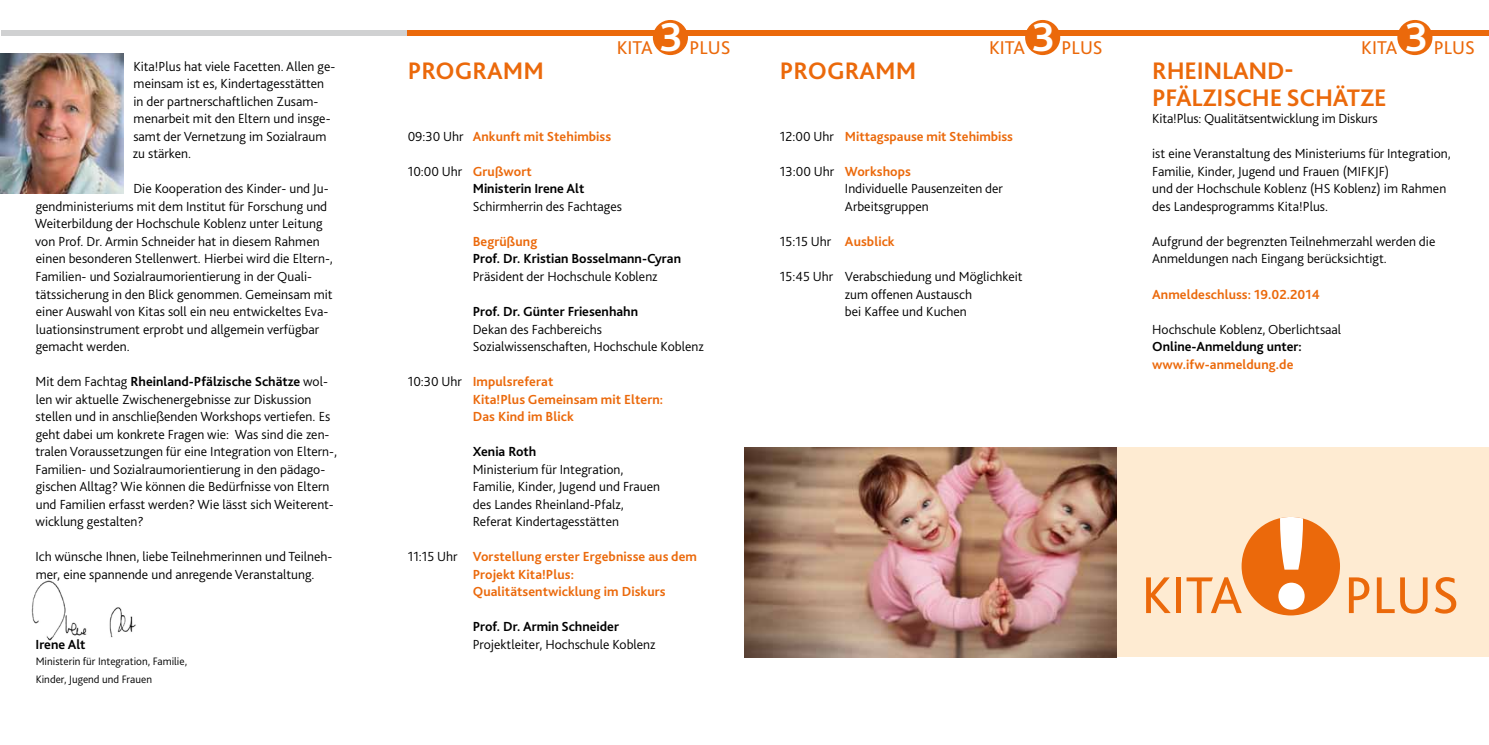
<style>
.page{position:relative;width:1489px;height:745px;background:#fff}
.page>*{position:absolute;margin:0;border:0;box-sizing:border-box;transform-origin:0 0}
.t1{font:54px "Bliss 2";color:#eb690b}
.t2{font:700 25px "Bliss 2";letter-spacing:-.005em;color:#eb690b}
.t3{font:19.38px "Bliss 2";color:#eb690b}
.t4{font:300 13.75px/17.5px "Bliss 2";color:#000}
.t5{font:700 13.75px/17.5px "Bliss 2";letter-spacing:.005em;color:#eb690b}
.t6{font:700 13.75px/17.5px "Bliss 2";color:#000}
.t7{font:300 11.25px/17.5px "Bliss 2";color:#000}
.s1{font-weight:700}
.s2{font-weight:700;font-size:42.25px;color:#fff}
.s3{font-weight:300;color:#000}
.s4{font-weight:300}
.s5{color:#eb690b}
.s6{font-weight:700;color:#eb690b}
</style>
<div class="page">
<div style="left:1116px;top:447px;width:372px;height:210px;background:#feebd2"></div>
<div style="left:1px;top:30px;width:419px;height:5px;background:#d0d1d2"></div>
<img style="left:0;top:53px;width:123px;height:140px">
<img style="left:32px;top:580px;width:104px;height:60px">
<div style="left:407px;top:30px;width:1081px;height:5px;background:#eb690b"></div>
<div style="left:653px;top:20px;width:35px;height:35px;background:#eb690b;border-radius:50%"></div>
<div style="left:1025px;top:20px;width:35px;height:35px;background:#eb690b;border-radius:50%"></div>
<div style="left:1397px;top:20px;width:35px;height:35px;background:#eb690b;border-radius:50%"></div>
<div style="left:1241px;top:516px;width:98px;height:99px;background:#eb690b;border-radius:50%"></div>
<svg style="left:1278px;top:516px;width:26px;height:93px"></svg>
<img style="left:744px;top:447px;width:372px;height:210px">
<p class="t4" style="left:133px;top:57px;width:204px">Kita!Plus hat viele Facetten. Allen ge&shy;meinsam ist es, Kindertagesstätten in der partnerschaftlichen Zusam&shy;menarbeit mit den Eltern und insge&shy;samt der Vernetzung im Sozialraum zu stärken.</p>
<p class="t4" style="left:35px;top:180px;width:299px;text-indent:98px">Die Kooperation des Kinder- und Ju&shy;gendministeriums mit dem Institut für Forschung und Weiterbildung der Hochschule Koblenz unter Leitung von Prof. Dr. Armin Schneider hat in diesem Rahmen einen besonderen Stellenwert. Hierbei wird die Eltern-, Familien- und Sozialraumorientierung in der Quali&shy;tätssicherung in den Blick genommen. Gemeinsam mit einer Auswahl von Kitas soll ein neu entwickeltes Eva&shy;luationsinstrument erprobt und allgemein verfügbar gemacht werden.</p>
<p class="t4" style="left:35px;top:372px;width:303px">Mit dem Fachtag <span class="s1">Rheinland-Pfälzische Schätze</span> wol&shy;len wir aktuelle Zwischenergebnisse zur Diskussion stellen und in anschließenden Workshops vertiefen. Es geht dabei um konkrete Fragen wie: Was sind die zen&shy;tralen Voraussetzungen für eine Integration von Eltern-, Familien- und Sozialraumorientierung in den pädago&shy;gischen Alltag? Wie können die Bedürfnisse von Eltern und Familien erfasst werden? Wie lässt sich Weiterent&shy;wicklung gestalten?</p>
<p class="t4" style="left:36px;top:547px;width:298px">Ich wünsche Ihnen, liebe Teilnehmerinnen und Teilneh&shy;mer, eine spannende und anregende Veranstaltung.</p>
<p class="t6" style="left:36px;top:635px;width:51px">Irene Alt</p>
<p class="t7" style="left:36px;top:652px;width:153px">Ministerin für Integration, Familie,<br>Kinder, Jugend und Frauen</p>
<h3 class="t3" style="left:616px;top:35px;width:115px">KITA <span class="s2">3</span> PLUS</h3>
<h3 class="t3" style="left:988px;top:35px;width:115px">KITA <span class="s2">3</span> PLUS</h3>
<h3 class="t3" style="left:1361px;top:35px;width:115px">KITA <span class="s2">3</span> PLUS</h3>
<h2 class="t2" style="left:1152px;top:56px;width:30px">Rheinland</h2>
<h2 class="t2" style="left:1284px;top:56px;width:11px">-</h2>
<h2 class="t2" style="left:1152px;top:82px;width:14px">pfälzische</h2>
<h2 class="t2" style="left:1286px;top:82px;width:29px">Schätze</h2>
<p class="t4" style="left:1152px;top:109px;width:227px">Kita!Plus: Qualitätsentwicklung im Diskurs</p>
<p class="t4" style="left:1152px;top:144px;width:300px">ist eine Veranstaltung des Ministeriums für Integration, Familie, Kinder, Jugend und Frauen (MIFKJF)<br>und der Hochschule Koblenz (HS Koblenz) im Rahmen des Landesprogramms Kita!Plus.</p>
<p class="t4" style="left:1152px;top:232px;width:285px">Aufgrund der begrenzten Teilnehmerzahl werden die<br>Anmeldungen nach Eingang berücksichtigt.</p>
<p class="t5" style="left:1152px;top:284px;width:169px">Anmeldeschluss: 19.02.2014</p>
<p class="t4" style="left:1152px;top:319px;width:191px">Hochschule Koblenz, Oberlichtsaal</p>
<p class="t6" style="left:1152px;top:337px;width:151px">Online-Anmeldung unter:</p>
<p class="t5" style="left:1152px;top:354px;width:143px">www.ifw-anmeldung.de</p>
<h2 class="t2" style="left:407px;top:56px;width:32px">Programm</h2>
<h2 class="t2" style="left:780px;top:56px;width:32px">Programm</h2>
<p class="t5" style="left:407px;top:127px;width:205px"><span class="s3">09:30 Uhr</span> Ankunft mit Stehimbiss</p>
<p class="t6" style="left:472px;top:162px;width:113px;text-indent:-65px"><span class="s4">10:00 Uhr</span> <span class="s5">Grußwort<br></span>Ministerin Irene Alt</p>
<p class="t4" style="left:472px;top:197px;width:151px">Schirmherrin des Fachtages</p>
<p class="t5" style="left:472px;top:232px;width:66px">Begrüßung</p>
<p class="t6" style="left:472px;top:249px;width:210px">Prof. Dr. Kristian Bosselmann-Cyran</p>
<p class="t4" style="left:472px;top:267px;width:186px">Präsident der Hochschule Koblenz</p>
<p class="t6" style="left:472px;top:302px;width:167px">Prof. Dr. Günter Friesenhahn</p>
<p class="t4" style="left:472px;top:319px;width:232px">Dekan des Fachbereichs<br>Sozialwissenschaften, Hochschule Koblenz</p>
<p class="t5" style="left:472px;top:372px;width:192px;text-indent:-65px"><span class="s3">10:30 Uhr</span> Impulsreferat<br>Kita!Plus Gemeinsam mit Eltern:<br>Das Kind im Blick</p>
<p class="t6" style="left:472px;top:442px;width:65px">Xenia Roth</p>
<p class="t4" style="left:472px;top:460px;width:189px">Ministerium für Integration,<br>Familie, Kinder, Jugend und Frauen des Landes Rheinland-Pfalz,<br>Referat Kindertagesstätten</p>
<p class="t5" style="left:472px;top:547px;width:226px;text-indent:-65px"><span class="s3">11:15 Uhr</span> Vorstellung erster Ergebnisse aus dem<br>Projekt Kita!Plus:<br>Qualitätsentwicklung im Diskurs</p>
<p class="t6" style="left:472px;top:617px;width:148px">Prof. Dr. Armin Schneider</p>
<p class="t4" style="left:472px;top:635px;width:184px">Projektleiter, Hochschule Koblenz</p>
<p class="t5" style="left:780px;top:127px;width:234px"><span class="s3">12:00 Uhr</span> Mittagspause mit Stehimbiss</p>
<p class="t4" style="left:845px;top:162px;width:159px;text-indent:-65px">13:00 Uhr <span class="s6">Workshops<br></span>Individuelle Pausenzeiten der<br>Arbeitsgruppen</p>
<p class="t4" style="left:780px;top:232px;width:116px">15:15 Uhr <span class="s6">Ausblick</span></p>
<p class="t4" style="left:845px;top:267px;width:179px;text-indent:-65px">15:45 Uhr Verabschiedung und Möglichkeit zum offenen Austausch<br>bei Kaffee und Kuchen</p>
<h1 class="t1" style="left:1141px;top:561px;width:102px">KITA</h1>
<h1 class="t1" style="left:1344px;top:561px;width:116px">PLUS</h1>
</div>
